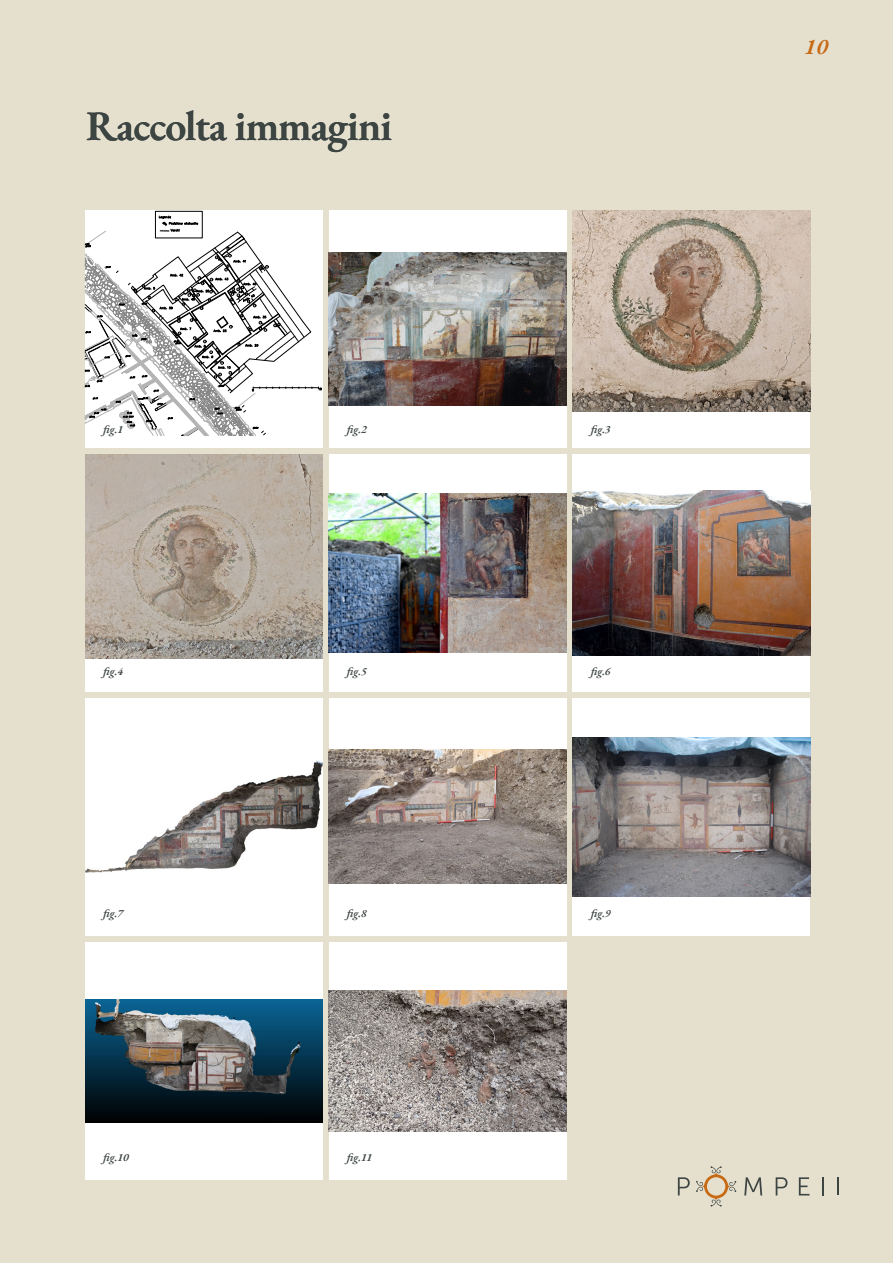
<style>
.page{position:relative;width:893px;height:1263px;background:#e5e0ce}
.page>*{position:absolute;margin:0;border:0;box-sizing:border-box;transform-origin:0 0}
.t1{font:600 42px "EB Garamond";letter-spacing:-.02em;color:#3d4543}
.t2{font:italic 600 22.5px "EB Garamond";color:#c76a14}
.t3{font:italic 600 11.1px "EB Garamond";color:#3d4543}
</style>
<div class="page">
<svg style="left:678px;top:1177px;width:12px;height:18px"></svg>
<svg style="left:837px;top:1177px;width:2px;height:18px"></svg>
<svg style="left:822px;top:1177px;width:2px;height:18px"></svg>
<svg style="left:744px;top:1177px;width:18px;height:18px"></svg>
<svg style="left:799px;top:1177px;width:10px;height:18px"></svg>
<svg style="left:776px;top:1177px;width:11px;height:18px"></svg>
<svg style="left:696px;top:1166px;width:40px;height:40px"></svg>
<div style="left:85px;top:210px;width:237px;height:238px;background:#fff"></div>
<div style="left:155px;top:211px;width:47px;height:27px;border:1px solid #000"></div>
<svg style="left:85px;top:216px;width:237px;height:221px"></svg>
<div style="left:329px;top:210px;width:237px;height:238px;background:#fff"></div>
<img style="left:329px;top:252px;width:237px;height:154px">
<div style="left:573px;top:210px;width:237px;height:238px;background:#fff"></div>
<img style="left:573px;top:210px;width:237px;height:201px">
<div style="left:85px;top:454px;width:237px;height:238px;background:#fff"></div>
<img style="left:85px;top:454px;width:237px;height:204px">
<div style="left:329px;top:454px;width:237px;height:238px;background:#fff"></div>
<img style="left:329px;top:494px;width:237px;height:158px">
<div style="left:573px;top:454px;width:237px;height:238px;background:#fff"></div>
<img style="left:573px;top:490px;width:237px;height:166px">
<div style="left:85px;top:698px;width:237px;height:238px;background:#fff"></div>
<img style="left:85px;top:761px;width:237px;height:112px">
<div style="left:329px;top:698px;width:237px;height:238px;background:#fff"></div>
<img style="left:329px;top:750px;width:237px;height:134px">
<div style="left:573px;top:698px;width:237px;height:238px;background:#fff"></div>
<img style="left:573px;top:737px;width:237px;height:159px">
<div style="left:85px;top:942px;width:237px;height:238px;background:#fff"></div>
<img style="left:85px;top:999px;width:237px;height:123px">
<div style="left:329px;top:942px;width:237px;height:238px;background:#fff"></div>
<img style="left:329px;top:991px;width:237px;height:140px">
<p class="t1" style="left:86px;top:99px;width:308px">Raccolta immagini</p>
<p class="t3" style="left:103px;top:422px;width:21px">fig.1</p>
<p class="t3" style="left:347px;top:422px;width:21px">fig.2</p>
<p class="t3" style="left:591px;top:422px;width:21px">fig.3</p>
<p class="t3" style="left:103px;top:664px;width:21px">fig.4</p>
<p class="t3" style="left:347px;top:664px;width:21px">fig.5</p>
<p class="t3" style="left:591px;top:664px;width:21px">fig.6</p>
<p class="t3" style="left:103px;top:906px;width:21px">fig.7</p>
<p class="t3" style="left:347px;top:906px;width:21px">fig.8</p>
<p class="t3" style="left:591px;top:906px;width:21px">fig.9</p>
<p class="t3" style="left:103px;top:1150px;width:27px">fig.10</p>
<p class="t3" style="left:347px;top:1150px;width:27px">fig.11</p>
<h2 class="t2" style="left:805px;top:32px;width:24px">10</h2>
</div>
